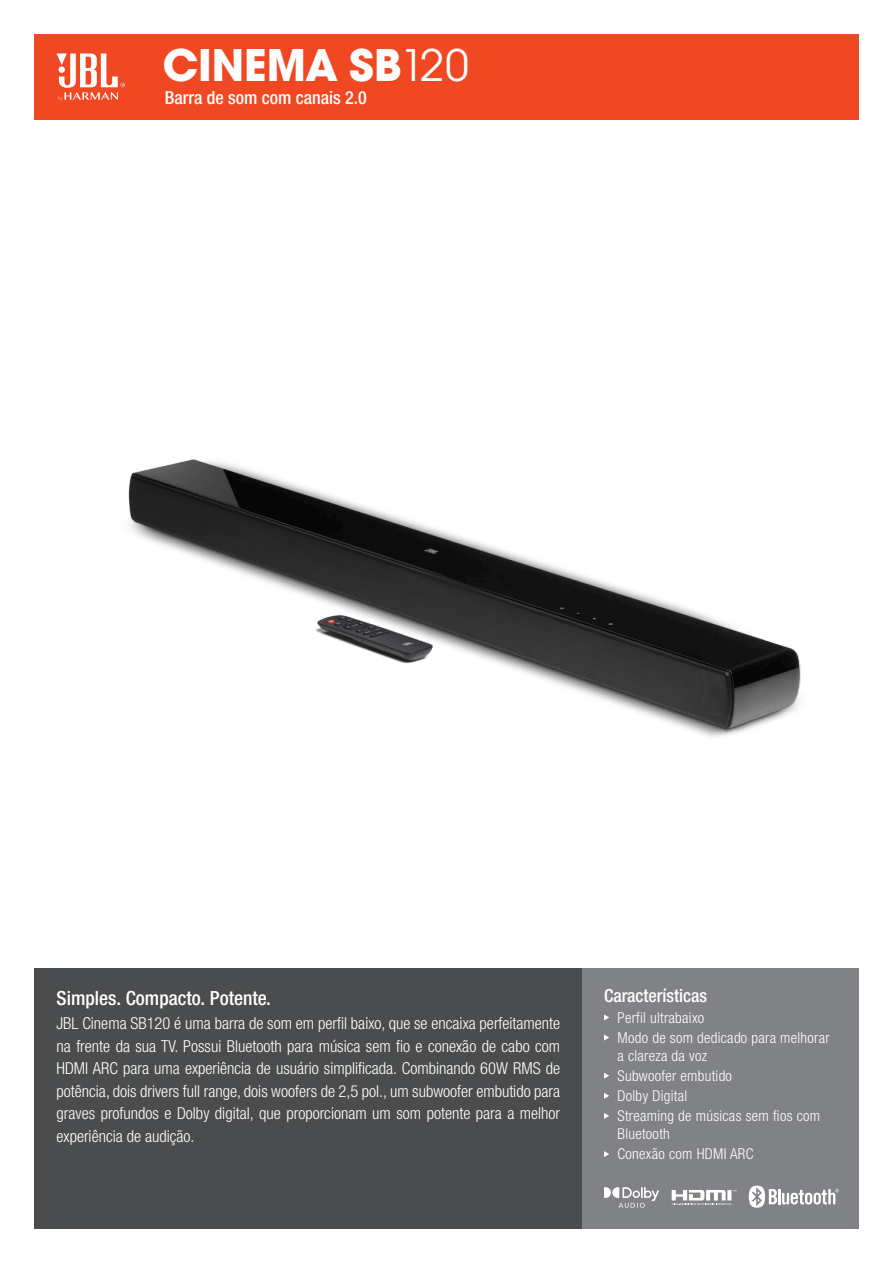
<style>
.page{position:relative;width:893px;height:1263px;background:#fff}
.page>*{position:absolute;margin:0;border:0;box-sizing:border-box;transform-origin:0 0}
.t1{font:700 48px "Avant Gard Goth EF";color:#fff}
.t2{font:500 condensed 19.5px "Helvetica Neue LT Pro";color:#fff}
.t3{font:500 condensed 18px "Helvetica Neue LT Pro";color:#fff}
.t4{font:300 condensed 16.5px/22.5px "Helvetica Neue LT Pro";color:#fff;text-align:justify}
.t5{font:300 condensed 15px/18px "Helvetica Neue LT Pro";letter-spacing:.02em;color:#fff}
.s1{font-weight:400}
</style>
<div class="page">
<img style="left:34px;top:119px;width:825px;height:618px">
<div style="left:34px;top:968px;width:549px;height:261px;background:#4b4c4d"></div>
<div style="left:583px;top:968px;width:276px;height:261px;background:#808285"></div>
<svg style="left:604px;top:1014px;width:5px;height:6px"></svg>
<svg style="left:604px;top:1034px;width:5px;height:6px"></svg>
<svg style="left:604px;top:1073px;width:5px;height:6px"></svg>
<svg style="left:604px;top:1093px;width:5px;height:6px"></svg>
<svg style="left:604px;top:1113px;width:5px;height:6px"></svg>
<svg style="left:604px;top:1151px;width:5px;height:6px"></svg>
<div style="left:34px;top:34px;width:825px;height:85px;background:#f04822"></div>
<svg style="left:57px;top:53px;width:68px;height:48px"></svg>
<svg style="left:749px;top:1185px;width:90px;height:23px"></svg>
<svg style="left:672px;top:1190px;width:64px;height:15px"></svg>
<svg style="left:604px;top:1187px;width:55px;height:21px"></svg>
<p class="t1" style="left:163px;top:36px;width:308px">CINEMA SB<span class="s1">120</span></p>
<p class="t3" style="left:165px;top:87px;width:203px">Barra de som com canais 2.0</p>
<p class="t2" style="left:57px;top:986px;width:216px">Simples. Compacto. Potente.</p>
<p class="t4" style="left:57px;top:1012px;width:505px">JBL Cinema SB120 é uma barra de som em perfil baixo, que se encaixa perfeitamente na frente da sua TV. Possui Bluetooth para música sem fio e conexão de cabo com HDMI ARC para uma experiência de usuário simplificada. Combinando 60W RMS de potência, dois drivers full range, dois woofers de 2,5 pol., um subwoofer embutido para graves profundos e Dolby digital, que proporcionam um som potente para a melhor experiência de audição.</p>
<p class="t3" style="left:604px;top:985px;width:105px">Características</p>
<p class="t5" style="left:617px;top:1008px;width:88px">Perfil ultrabaixo</p>
<p class="t5" style="left:617px;top:1028px;width:214px">Modo de som dedicado para melhorar a clareza da voz</p>
<p class="t5" style="left:617px;top:1066px;width:116px">Subwoofer embutido</p>
<p class="t5" style="left:617px;top:1086px;width:71px">Dolby Digital</p>
<p class="t5" style="left:617px;top:1106px;width:204px">Streaming de músicas sem fios com<br>Bluetooth</p>
<p class="t5" style="left:617px;top:1145px;width:137px">Conexão com HDMI ARC</p>
</div>
